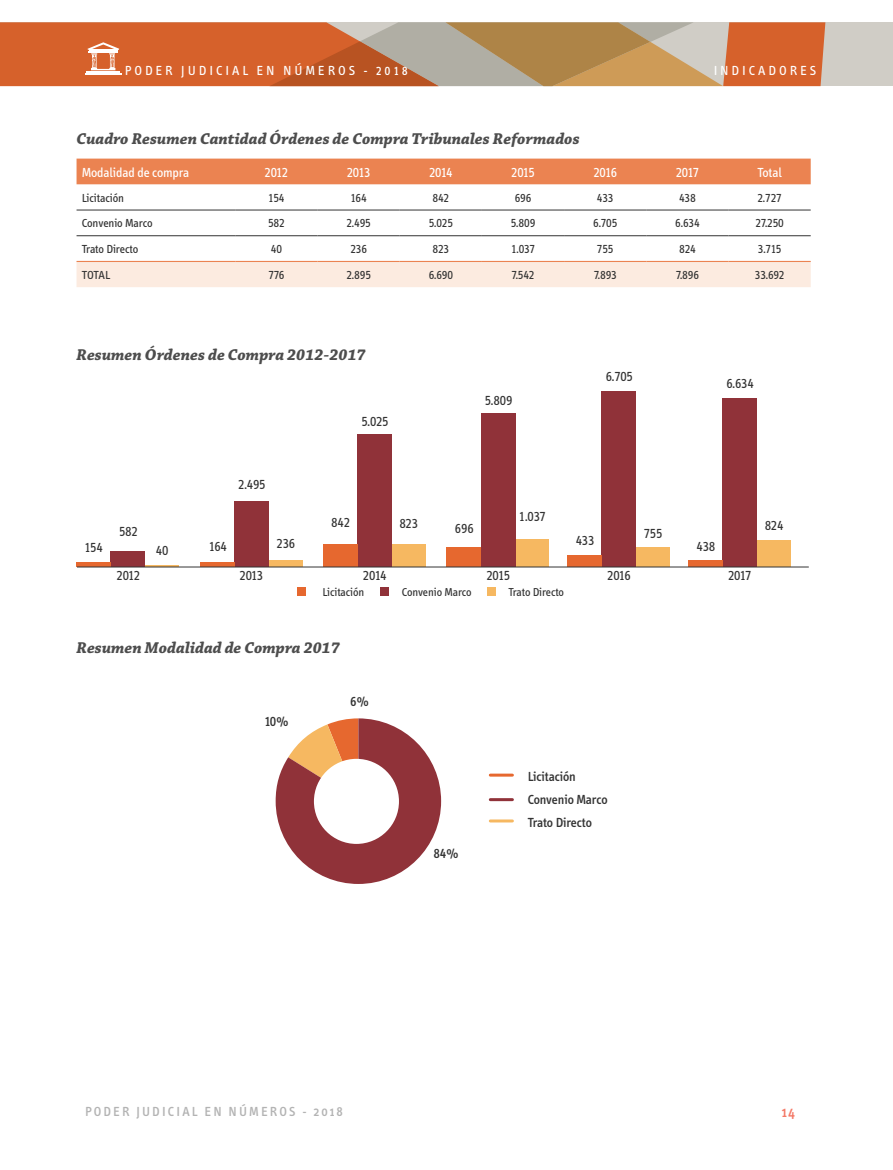
<style>
.page{position:relative;width:893px;height:1170px;background:#fff}
.page>*{position:absolute;margin:0;border:0;box-sizing:border-box;transform-origin:0 0}
.t1{font:italic 700 16.5px "Chaparral Pro";color:#4d4d4d}
.t2{font:500 15px "Info Text";color:#f47967}
.t3{font:13.5px "Info";color:#333}
.t4{font:13.5px "Info";color:#fff}
.t5{font:500 13.5px/23.1px "Info";color:#333}
.t6{font:13.5px "Info Text Book Caps";letter-spacing:.215em;color:#fff}
.t7{font:500 13.5px "Info Text";letter-spacing:.155em;color:#b3b3b3}
.t8{font:12px "Info";color:#333}
.t9{font:11.85px "Info";color:#333}
</style>
<div class="page">
<div style="left:0;top:22px;width:893px;height:64px;background:#d0cdc6"></div>
<svg style="left:0;top:22px;width:825px;height:64px"></svg>
<div style="left:77px;top:159px;width:734px;height:25px;background:#eb8351"></div>
<div style="left:77px;top:262px;width:734px;height:25px;background:#fcebe0"></div>
<hr style="left:77px;top:210px;width:158px;height:1px;background:#333">
<hr style="left:235px;top:210px;width:82px;height:1px;background:#333">
<hr style="left:317px;top:210px;width:83px;height:1px;background:#333">
<hr style="left:400px;top:210px;width:82px;height:1px;background:#333">
<hr style="left:482px;top:210px;width:82px;height:1px;background:#333">
<hr style="left:564px;top:210px;width:82px;height:1px;background:#333">
<hr style="left:646px;top:210px;width:82px;height:1px;background:#333">
<hr style="left:728px;top:210px;width:83px;height:1px;background:#333">
<hr style="left:77px;top:235px;width:158px;height:1px;background:#333">
<hr style="left:235px;top:235px;width:82px;height:1px;background:#333">
<hr style="left:317px;top:235px;width:83px;height:1px;background:#333">
<hr style="left:400px;top:235px;width:82px;height:1px;background:#333">
<hr style="left:482px;top:235px;width:82px;height:1px;background:#333">
<hr style="left:564px;top:235px;width:82px;height:1px;background:#333">
<hr style="left:646px;top:235px;width:82px;height:1px;background:#333">
<hr style="left:728px;top:235px;width:83px;height:1px;background:#333">
<hr style="left:77px;top:261px;width:158px;height:1px;background:#eb8351">
<hr style="left:235px;top:261px;width:82px;height:1px;background:#eb8351">
<hr style="left:317px;top:261px;width:83px;height:1px;background:#eb8351">
<hr style="left:400px;top:261px;width:82px;height:1px;background:#eb8351">
<hr style="left:482px;top:261px;width:82px;height:1px;background:#eb8351">
<hr style="left:564px;top:261px;width:82px;height:1px;background:#eb8351">
<hr style="left:646px;top:261px;width:82px;height:1px;background:#eb8351">
<hr style="left:728px;top:261px;width:83px;height:1px;background:#eb8351">
<div style="left:515px;top:539px;width:34px;height:28px;background:#f6b861"></div>
<div style="left:481px;top:414px;width:34px;height:153px;background:#903239"></div>
<div style="left:447px;top:548px;width:34px;height:19px;background:#e6682f"></div>
<div style="left:636px;top:547px;width:34px;height:20px;background:#f6b861"></div>
<div style="left:602px;top:391px;width:34px;height:176px;background:#903239"></div>
<div style="left:568px;top:555px;width:34px;height:12px;background:#e6682f"></div>
<div style="left:757px;top:540px;width:34px;height:26px;background:#f6b861"></div>
<div style="left:723px;top:397px;width:34px;height:169px;background:#903239"></div>
<div style="left:689px;top:560px;width:34px;height:6px;background:#e6682f"></div>
<div style="left:392px;top:545px;width:34px;height:22px;background:#f6b861"></div>
<div style="left:358px;top:434px;width:34px;height:133px;background:#903239"></div>
<div style="left:324px;top:544px;width:34px;height:23px;background:#e6682f"></div>
<div style="left:269px;top:560px;width:34px;height:7px;background:#f6b861"></div>
<div style="left:234px;top:501px;width:35px;height:66px;background:#903239"></div>
<div style="left:200px;top:562px;width:34px;height:5px;background:#e6682f"></div>
<hr style="left:145px;top:565px;width:34px;height:2px;background:#f6b861">
<div style="left:111px;top:551px;width:34px;height:16px;background:#903239"></div>
<div style="left:77px;top:562px;width:34px;height:5px;background:#e6682f"></div>
<hr style="left:77px;top:566px;width:732px;height:1px;background:#333">
<div style="left:297px;top:587px;width:8px;height:9px;background:#e6682f"></div>
<div style="left:380px;top:587px;width:9px;height:9px;background:#903239"></div>
<div style="left:487px;top:587px;width:8px;height:9px;background:#f6b861"></div>
<hr style="left:490px;top:773px;width:22px;height:3px;background:#e6682f">
<hr style="left:490px;top:798px;width:22px;height:3px;background:#903239">
<hr style="left:490px;top:819px;width:22px;height:3px;background:#f6b861">
<svg style="left:276px;top:718px;width:165px;height:165px"></svg>
<div style="left:314px;top:758px;width:85px;height:85px;background:#fff;border-radius:50%"></div>
<p class="t6" style="left:125px;top:63px;width:285px">PODER JUDICIAL EN NÚMEROS - 2018</p>
<p class="t6" style="left:714px;top:63px;width:104px">INDICADORES</p>
<h1 class="t1" style="left:77px;top:129px;width:505px">Cuadro Resumen Cantidad Órdenes de Compra Tribunales Reformados</h1>
<p class="t4" style="left:82px;top:164px;width:109px">Modalidad de compra</p>
<p class="t4" style="left:265px;top:164px;width:25px">2012</p>
<p class="t4" style="left:347px;top:164px;width:25px">2013</p>
<p class="t4" style="left:429px;top:164px;width:25px">2014</p>
<p class="t4" style="left:511px;top:164px;width:25px">2015</p>
<p class="t4" style="left:593px;top:164px;width:25px">2016</p>
<p class="t4" style="left:676px;top:164px;width:25px">2017</p>
<p class="t4" style="left:757px;top:164px;width:26px">Total</p>
<p class="t8" style="left:82px;top:191px;width:44px">Licitación</p>
<p class="t8" style="left:268px;top:191px;width:18px">154</p>
<p class="t8" style="left:351px;top:191px;width:18px">164</p>
<p class="t8" style="left:432px;top:191px;width:18px">842</p>
<p class="t8" style="left:515px;top:191px;width:18px">696</p>
<p class="t8" style="left:597px;top:191px;width:18px">433</p>
<p class="t8" style="left:679px;top:191px;width:18px">438</p>
<p class="t8" style="left:757px;top:191px;width:26px">2.727</p>
<p class="t8" style="left:82px;top:217px;width:72px">Convenio Marco</p>
<p class="t8" style="left:268px;top:217px;width:18px">582</p>
<p class="t8" style="left:346px;top:217px;width:26px">2.495</p>
<p class="t8" style="left:429px;top:217px;width:26px">5.025</p>
<p class="t8" style="left:511px;top:217px;width:26px">5.809</p>
<p class="t8" style="left:593px;top:217px;width:25px">6.705</p>
<p class="t8" style="left:675px;top:217px;width:26px">6.634</p>
<p class="t8" style="left:755px;top:217px;width:30px">27.250</p>
<p class="t8" style="left:82px;top:242px;width:58px">Trato Directo</p>
<p class="t8" style="left:271px;top:242px;width:13px">40</p>
<p class="t8" style="left:350px;top:242px;width:18px">236</p>
<p class="t8" style="left:433px;top:242px;width:18px">823</p>
<p class="t8" style="left:511px;top:242px;width:25px">1.037</p>
<p class="t8" style="left:597px;top:242px;width:18px">755</p>
<p class="t8" style="left:679px;top:242px;width:18px">824</p>
<p class="t8" style="left:758px;top:242px;width:25px">3.715</p>
<p class="t8" style="left:82px;top:268px;width:30px">TOTAL</p>
<p class="t8" style="left:268px;top:268px;width:17px">776</p>
<p class="t8" style="left:346px;top:268px;width:26px">2.895</p>
<p class="t8" style="left:429px;top:268px;width:26px">6.690</p>
<p class="t8" style="left:512px;top:268px;width:24px">7.542</p>
<p class="t8" style="left:594px;top:268px;width:25px">7.893</p>
<p class="t8" style="left:676px;top:268px;width:25px">7.896</p>
<p class="t8" style="left:755px;top:268px;width:31px">33.692</p>
<h1 class="t1" style="left:77px;top:345px;width:291px">Resumen Órdenes de Compra 2012-2017</h1>
<p class="t3" style="left:361px;top:414px;width:29px">5.025</p>
<p class="t3" style="left:485px;top:393px;width:29px">5.809</p>
<p class="t3" style="left:606px;top:369px;width:28px">6.705</p>
<p class="t3" style="left:726px;top:375px;width:29px">6.634</p>
<p class="t3" style="left:85px;top:539px;width:20px">154</p>
<p class="t3" style="left:119px;top:524px;width:20px">582</p>
<p class="t3" style="left:238px;top:477px;width:29px">2.495</p>
<p class="t3" style="left:156px;top:543px;width:14px">40</p>
<p class="t3" style="left:209px;top:539px;width:20px">164</p>
<p class="t3" style="left:277px;top:536px;width:20px">236</p>
<p class="t3" style="left:331px;top:515px;width:20px">842</p>
<p class="t3" style="left:399px;top:516px;width:20px">823</p>
<p class="t3" style="left:455px;top:520px;width:20px">696</p>
<p class="t3" style="left:519px;top:508px;width:28px">1.037</p>
<p class="t3" style="left:576px;top:533px;width:20px">433</p>
<p class="t3" style="left:644px;top:525px;width:20px">755</p>
<p class="t3" style="left:697px;top:538px;width:20px">438</p>
<p class="t3" style="left:116px;top:568px;width:25px">2012</p>
<p class="t3" style="left:239px;top:568px;width:25px">2013</p>
<p class="t3" style="left:363px;top:568px;width:25px">2014</p>
<p class="t3" style="left:486px;top:568px;width:25px">2015</p>
<p class="t3" style="left:607px;top:568px;width:25px">2016</p>
<p class="t3" style="left:728px;top:568px;width:25px">2017</p>
<p class="t9" style="left:323px;top:585px;width:43px">Licitación</p>
<p class="t9" style="left:402px;top:585px;width:71px">Convenio Marco</p>
<p class="t9" style="left:508px;top:585px;width:57px">Trato Directo</p>
<p class="t3" style="left:765px;top:518px;width:20px">824</p>
<h1 class="t1" style="left:77px;top:638px;width:265px">Resumen Modalidad de Compra 2017</h1>
<p class="t5" style="left:264px;top:710px;width:26px">10%</p>
<p class="t5" style="left:350px;top:690px;width:20px">6%</p>
<p class="t5" style="left:433px;top:842px;width:27px">84%</p>
<p class="t5" style="left:528px;top:764px;width:81px">Licitación<br>Convenio Marco<br>Trato Directo</p>
<p class="t7" style="left:85px;top:1103px;width:259px">PODER JUDICIAL EN NÚMEROS - 2018</p>
<p class="t2" style="left:782px;top:1103px;width:15px">14</p>
</div>
